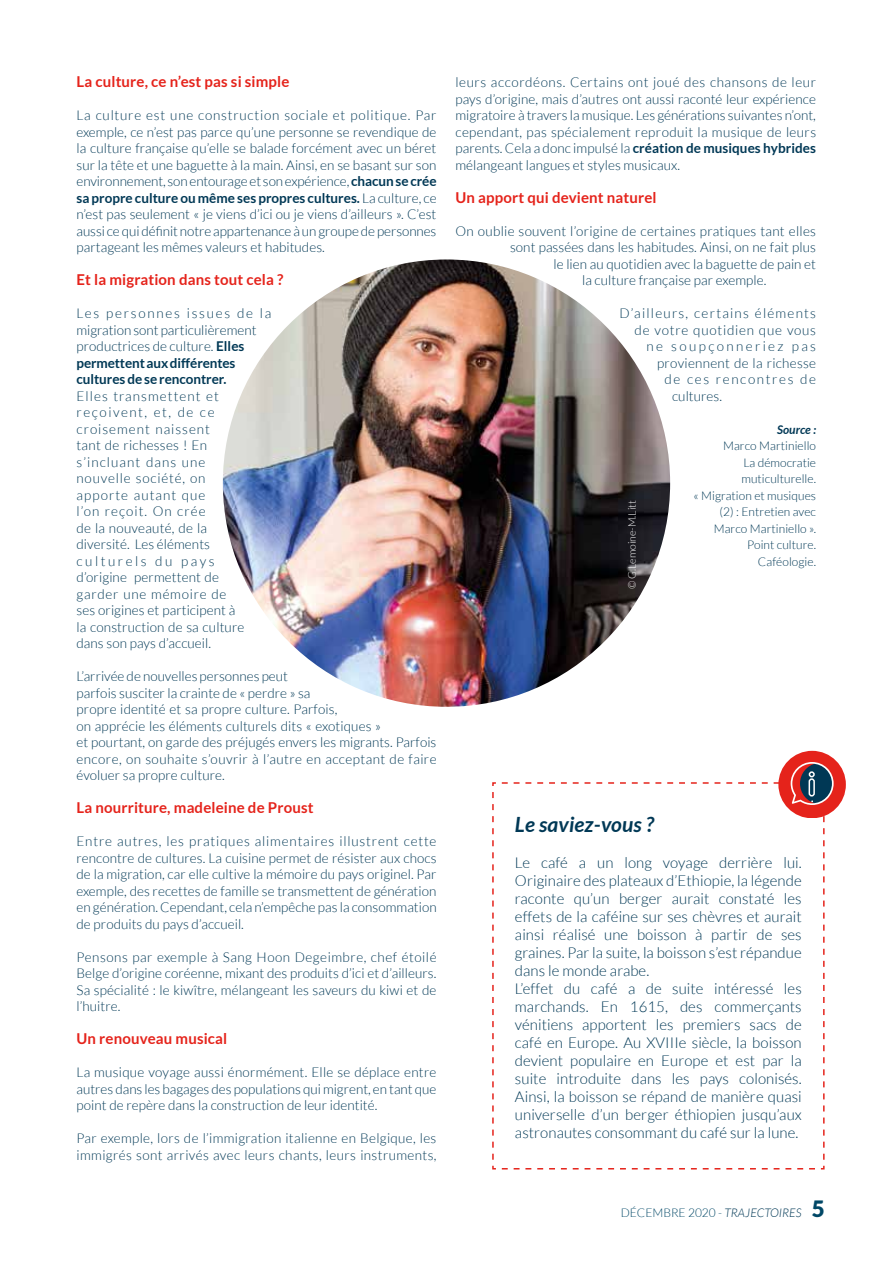
<style>
.page{position:relative;width:893px;height:1263px;background:#fff}
.page>*{position:absolute;margin:0;border:0;box-sizing:border-box;transform-origin:0 0}
.t1{font:italic 700 21px "Lato";letter-spacing:.005em;color:#003855}
.t2{font:300 15px/18px "Lato";letter-spacing:.005em;color:#003855}
.t3{font:700 15px "Lato";letter-spacing:.01em;color:#e5231b}
.t4{font:300 13.5px/16.5px "Lato";letter-spacing:.01em;color:#003855;text-align:justify}
.t5{font:300 13.5px/16.5px "Lato";letter-spacing:.055em;color:#003855}
.t6{font:300 13.5px "Lato";letter-spacing:.09em;color:#003855}
.t7{font:300 13.5px "Lato";letter-spacing:.175em;color:#003855}
.t8{font:300 13.5px "Lato";letter-spacing:.12em;color:#003855}
.t9{font:300 12px/16.5px "Lato";letter-spacing:.005em;color:#003855;text-align:right}
.t10{font:300 12px "Lato";color:#004766}
.t11{font:italic 700 12px "Lato";letter-spacing:.005em;color:#003855}
.t12{font:300 10.5px "Lato";color:#fff}
.s1{font-weight:700}
.s2{font-style:italic;color:#003855}
.s3{font-weight:900;font-size:22.5px}
</style>
<div class="page">
<hr style="left:0;top:0;width:1px;height:1143px;background:#000">
<svg style="left:492px;top:751px;width:354px;height:418px"></svg>
<img style="left:223px;top:259px;width:447px;height:448px;border-radius:224px">
<p class="t3" style="left:77px;top:73px;width:214px">La culture, ce n’est pas si simple</p>
<p class="t4" style="left:77px;top:107px;width:362px">La culture est une construction sociale et politique. Par exemple, ce n’est pas parce qu’une personne se revendique de la culture française qu’elle se balade forcément avec un béret sur la tête et une baguette à la main. Ainsi, en se basant sur son environnement, son entourage et son expérience, <span class="s1">chacun se crée sa propre culture ou même ses propres cultures.</span> La culture, ce n’est pas seulement « je viens d’ici ou je viens d’ailleurs ». C’est aussi ce qui définit notre appartenance à un groupe de personnes partageant les mêmes valeurs et habitudes.</p>
<p class="t3" style="left:77px;top:271px;width:208px">Et la migration dans tout cela ?</p>
<p class="t4" style="left:77px;top:305px;width:196px;text-align:left">Les personnes issues de la migration sont particulièrement productrices de culture. <span class="s1">Elles permettent aux différentes cultures de se rencontrer.</span></p>
<p class="t5" style="left:77px;top:388px;width:169px">Elles transmettent et reçoivent, et, de ce croisement naissent<br>tant de richesses ! En s’incluant dans une nouvelle société, on apporte autant que<br>l’on reçoit. On crée<br>de la nouveauté, de la diversité. Les éléments culturels du pays d’origine permettent de garder une mémoire de ses origines et participent à la construction de sa culture dans son pays d’accueil.</p>
<p class="t4" style="left:77px;top:668px;width:362px;text-align:left">L’arrivée de nouvelles personnes peut<br>parfois susciter la crainte de « perdre » sa<br>propre identité et sa propre culture. Parfois,<br>on apprécie les éléments culturels dits « exotiques »<br>et pourtant, on garde des préjugés envers les migrants. Parfois encore, on souhaite s’ouvrir à l’autre en acceptant de faire évoluer sa propre culture.</p>
<p class="t3" style="left:77px;top:799px;width:238px">La nourriture, madeleine de Proust</p>
<p class="t4" style="left:77px;top:833px;width:362px">Entre autres, les pratiques alimentaires illustrent cette rencontre de cultures. La cuisine permet de résister aux chocs de la migration, car elle cultive la mémoire du pays originel. Par exemple, des recettes de famille se transmettent de génération en génération. Cependant, cela n’empêche pas la consommation de produits du pays d’accueil.</p>
<p class="t4" style="left:77px;top:949px;width:361px">Pensons par exemple à Sang Hoon Degeimbre, chef étoilé Belge d’origine coréenne, mixant des produits d’ici et d’ailleurs.<br>Sa spécialité : le kiwître, mélangeant les saveurs du kiwi et de l’huitre.</p>
<p class="t3" style="left:77px;top:1030px;width:152px">Un renouveau musical</p>
<p class="t4" style="left:77px;top:1064px;width:361px">La musique voyage aussi énormément. Elle se déplace entre autres dans les bagages des populations qui migrent, en tant que point de repère dans la construction de leur identité.</p>
<p class="t4" style="left:77px;top:1130px;width:362px">Par exemple, lors de l’immigration italienne en Belgique, les immigrés sont arrivés avec leurs chants, leurs instruments,</p>
<p class="t4" style="left:455px;top:74px;width:362px">leurs accordéons. Certains ont joué des chansons de leur pays d’origine, mais d’autres ont aussi raconté leur expérience migratoire à travers la musique. Les générations suivantes n’ont, cependant, pas spécialement reproduit la musique de leurs parents. Cela a donc impulsé la <span class="s1">création de musiques hybrides </span>mélangeant langues et styles musicaux.</p>
<p class="t3" style="left:455px;top:189px;width:203px">Un apport qui devient naturel</p>
<p class="t4" style="left:455px;top:223px;width:362px">On oublie souvent l’origine de certaines pratiques tant elles</p>
<p class="t4" style="left:510px;top:239px;width:307px">sont passées dans les habitudes. Ainsi, on ne fait plus</p>
<p class="t4" style="left:554px;top:256px;width:264px">le lien au quotidien avec la baguette de pain et</p>
<p class="t4" style="left:582px;top:272px;width:186px">la culture française par exemple.</p>
<p class="t6" style="left:620px;top:306px;width:198px">D’ailleurs, certains éléments</p>
<p class="t5" style="left:635px;top:322px;width:183px">de votre quotidien que vous</p>
<p class="t7" style="left:647px;top:339px;width:171px">ne soupçonneriez pas</p>
<p class="t4" style="left:657px;top:355px;width:160px">proviennent de la richesse</p>
<p class="t8" style="left:665px;top:372px;width:153px">de ces rencontres de</p>
<p class="t4" style="left:672px;top:388px;width:52px">cultures.</p>
<p class="t11" style="left:777px;top:422px;width:40px">Source :</p>
<p class="t9" style="left:694px;top:438px;width:124px">Marco Martiniello<br>La démocratie muticulturelle.<br>« Migration et musiques (2) : Entretien avec<br>Marco Martiniello ».<br>Point culture.<br>Caféologie.</p>
<p class="t12" style="left:626px;top:589px;width:90px;rotate:-90deg">© G.Lemoine-M.Litt</p>
<h1 class="t1" style="left:515px;top:812px;width:141px">Le saviez-vous ?</h1>
<p class="t2" style="left:515px;top:853px;width:288px">Le café a un long voyage derrière lui.<br>Originaire des plateaux d’Ethiopie, la légende raconte qu’un berger aurait constaté les effets de la caféine sur ses chèvres et aurait ainsi réalisé une boisson à partir de ses graines. Par la suite, la boisson s’est répandue dans le monde arabe.<br>L’effet du café a de suite intéressé les marchands. En 1615, des commerçants vénitiens apportent les premiers sacs de café en Europe. Au XVIIIe siècle, la boisson devient populaire en Europe et est par la suite introduite dans les pays colonisés.<br>Ainsi, la boisson se répand de manière quasi universelle d’un berger éthiopien jusqu’aux astronautes consommant du café sur la lune.</p>
<p class="t10" style="left:621px;top:1206px;width:206px">DÉCEMBRE 2020 - <span class="s2">TRAJECTOIRES</span> <span class="s3">5</span></p>
</div>
